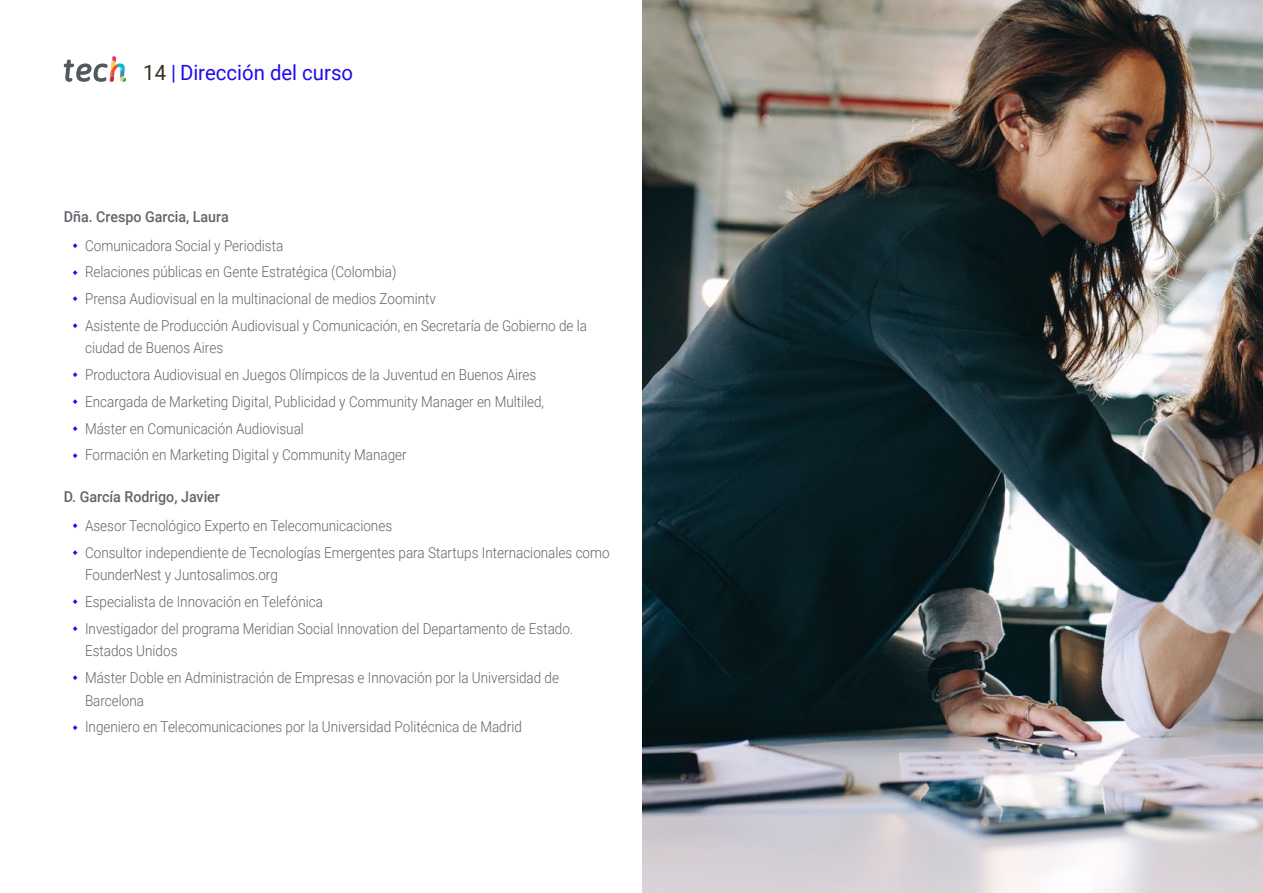
<style>
.page{position:relative;width:1263px;height:893px;background:#fff}
.page>*{position:absolute;margin:0;border:0;box-sizing:border-box;transform-origin:0 0}
.t1{font:21px "Roboto";color:#1f0dec}
.t2{font:300 15px/26.7px "Roboto";color:#61646a;scale:.9 1}
.t3{font:500 15px "Roboto";color:#61646a;scale:.95 1}
.s1{color:#312e20}
</style>
<div class="page">
<svg style="left:64px;top:56px;width:62px;height:26px"></svg>
<img style="left:642px;top:0;width:621px;height:893px">
<h1 class="t1" style="left:143px;top:57px;width:211px"><span class="s1">14</span> | Dirección del curso</h1>
<p class="t3" style="left:64px;top:206px;width:175px">Dña. Crespo Garcia, Laura</p>
<p class="t2" style="left:85px;top:231px;width:559px">Comunicadora Social y Periodista<br>Relaciones públicas en Gente Estratégica (Colombia)<br>Prensa Audiovisual en la multinacional de medios Zoomintv<br>Asistente de Producción Audiovisual y Comunicación, en Secretaría de Gobierno de la</p>
<p class="t2" style="left:85px;top:334px;width:512px">ciudad de Buenos Aires<br>Productora Audiovisual en Juegos Olímpicos de la Juventud en Buenos Aires Encargada de Marketing Digital, Publicidad y Community Manager en Multiled, Máster en Comunicación Audiovisual<br>Formación en Marketing Digital y Community Manager</p>
<p class="t3" style="left:64px;top:486px;width:166px">D. García Rodrigo, Javier</p>
<p class="t2" style="left:85px;top:512px;width:584px">Asesor Tecnológico Experto en Telecomunicaciones<br>Consultor independiente de Tecnologías Emergentes para Startups Internacionales como</p>
<p class="t2" style="left:85px;top:561px;width:544px">FounderNest y Juntosalimos.org<br>Especialista de Innovación en Telefónica<br>Investigador del programa Meridian Social Innovation del Departamento de Estado.</p>
<p class="t2" style="left:85px;top:637px;width:528px">Estados Unidos<br>Máster Doble en Administración de Empresas e Innovación por la Universidad de</p>
<p class="t2" style="left:85px;top:686px;width:487px">Barcelona<br>Ingeniero en Telecomunicaciones por la Universidad Politécnica de Madrid</p>
</div>
